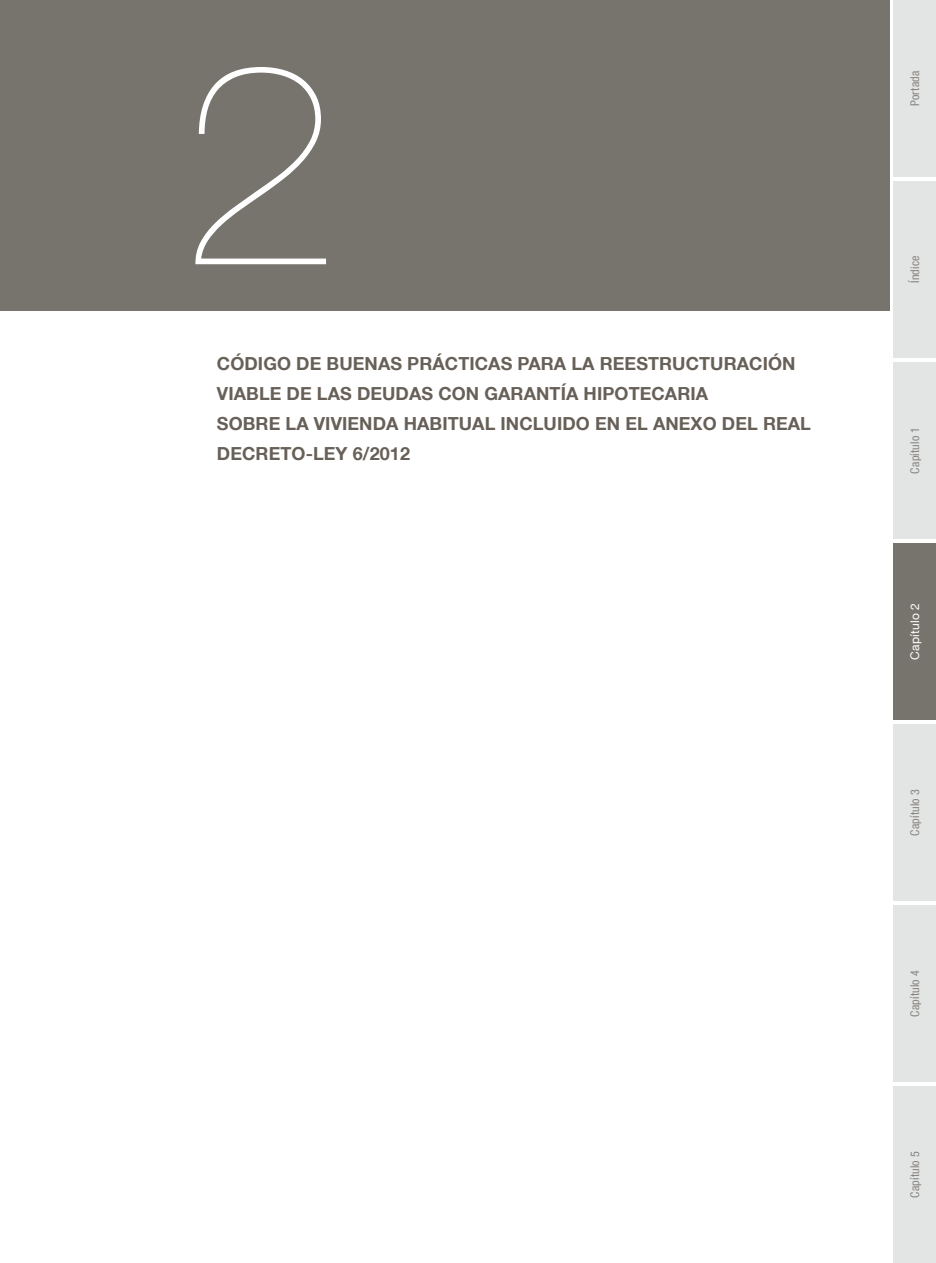
<style>
.page{position:relative;width:936px;height:1263px;background:#fff}
.page>*{position:absolute;margin:0;border:0;box-sizing:border-box;transform-origin:0 0}
.Numero_capítulo_port{font:200 285.15px "Bd E Neue Helvetica";color:#fff}
.Título_capitulo_port{font:700 18px/30px "Bd E Neue Helvetica";letter-spacing:.005em;color:#676058}
.t1{font:condensed 12px "Bd E Neue Helvetica";letter-spacing:.015em;color:#86837e}
.t2{font:12px "Bd E Neue Helvetica";letter-spacing:.02em;color:#fff}
</style>
<div class="page">
<div style="left:0;top:0;width:889px;height:310px;background:#77736d"></div>
<div style="left:893px;top:0;width:42px;height:177px;background:#e3e4e4"></div>
<div style="left:893px;top:181px;width:42px;height:177px;background:#e3e4e4"></div>
<div style="left:893px;top:362px;width:42px;height:177px;background:#e3e4e4"></div>
<div style="left:893px;top:543px;width:42px;height:177px;background:#77736d"></div>
<div style="left:893px;top:724px;width:42px;height:177px;background:#e3e4e4"></div>
<div style="left:893px;top:905px;width:42px;height:177px;background:#e3e4e4"></div>
<div style="left:893px;top:1086px;width:42px;height:177px;background:#e3e4e4"></div>
<h3 class="Numero_capítulo_port" style="left:180px;top:-3px;width:160px">2</h3>
<p class="t1" style="left:907px;top:106px;width:37px;rotate:-90deg">Portada</p>
<p class="t1" style="left:907px;top:283px;width:29px;rotate:-90deg">Índice</p>
<h3 class="Título_capitulo_port" style="left:217px;top:348px;width:595px">CÓDIGO DE BUENAS PRÁCTICAS PARA LA REESTRUCTURACIÓN VIABLE DE LAS DEUDAS CON GARANTÍA HIPOTECARIA<br>SOBRE LA VIVIENDA HABITUAL INCLUIDO EN EL ANEXO DEL REAL DECRETO-LEY 6/2012</h3>
<p class="t1" style="left:907px;top:474px;width:48px;rotate:-90deg">Capítulo 1</p>
<p class="t2" style="left:907px;top:660px;width:58px;rotate:-90deg">Capítulo 2</p>
<p class="t1" style="left:907px;top:836px;width:48px;rotate:-90deg">Capítulo 3</p>
<p class="t1" style="left:907px;top:1017px;width:48px;rotate:-90deg">Capítulo 4</p>
<p class="t1" style="left:907px;top:1198px;width:48px;rotate:-90deg">Capítulo 5</p>
</div>
